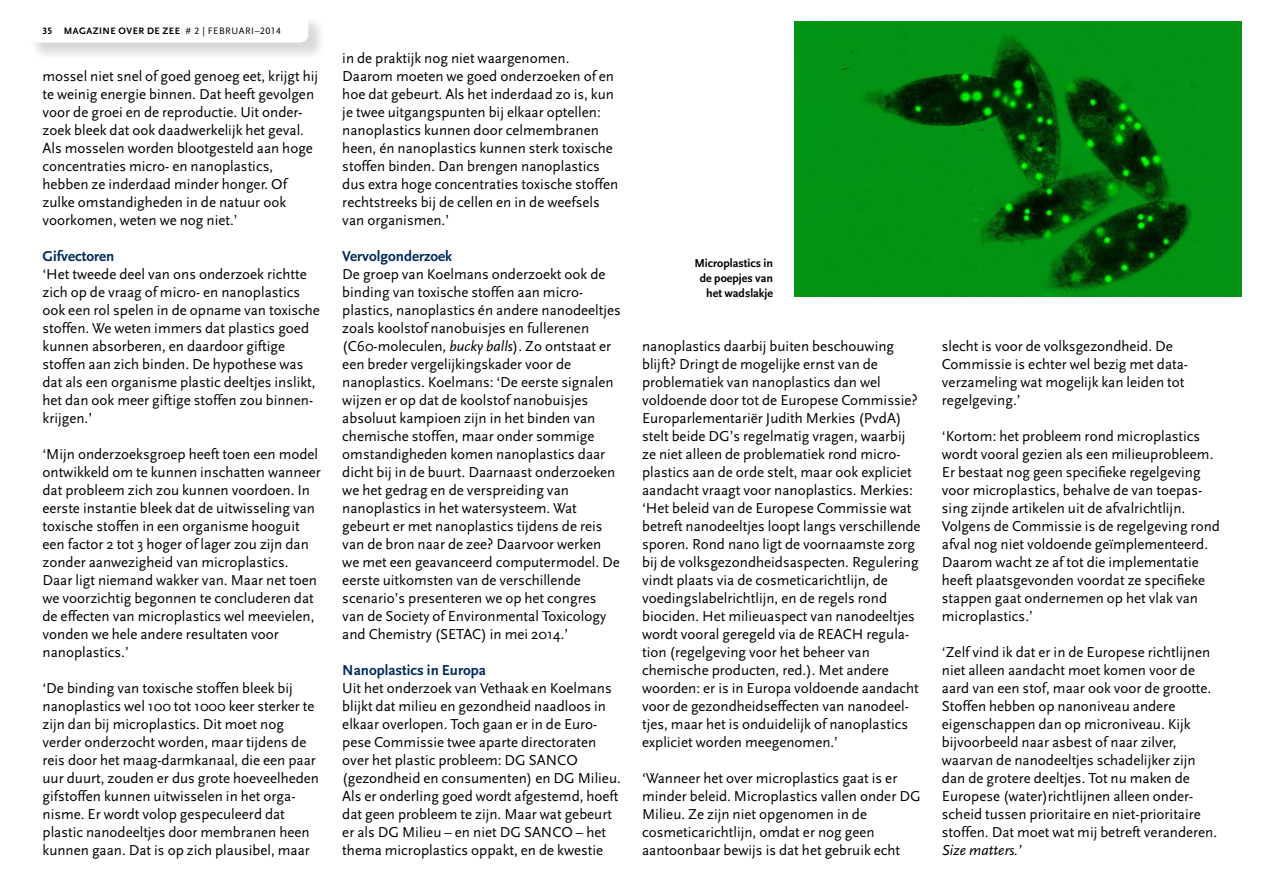
<style>
.page{position:relative;width:1263px;height:893px;background:#fff}
.page>*{position:absolute;margin:0;border:0;box-sizing:border-box;transform-origin:0 0}
.plat{font:15px/18px "Scala Sans";color:#000}
.tussen{font:700 15px "Scala Sans";color:#002c5d}
.bijschrijft_8_12_bol{font:700 12px/15px "Scala Sans";color:#000;text-align:right}
.t1{font:700 9.75px "Scala Sans LF";letter-spacing:.05em;color:#000}
.s1{font-family:"Scala Sans LF Caps";font-weight:400}
.s2{font-style:italic}
</style>
<div class="page">
<img style="left:794px;top:21px;width:448px;height:276px">
<div style="left:30px;top:15px;width:297px;height:46px;background:#000;opacity:.15"></div>
<div style="left:28px;top:13px;width:280px;height:30px;background:#fff;border-radius:9px"></div>
<div style="left:28px;top:0;width:280px;height:26px;background:#fff"></div>
<p class="t1" style="left:43px;top:26px;width:240px">35 MAGAZINE OVER DE ZEE <span class="s1"># 2 | FEBRUARI–2014</span></p>
<p class="plat" style="left:43px;top:67px;width:277px">mossel niet snel of goed genoeg eet, krijgt hij te weinig energie binnen. Dat heeft gevolgen voor de groei en de reproductie. Uit onder&shy;zoek bleek dat ook daadwerkelijk het geval.<br>Als mosselen worden blootgesteld aan hoge concentraties micro- en nanoplastics, hebben ze inderdaad minder honger. Of zulke omstandigheden in de natuur ook voorkomen, weten we nog niet.’</p>
<p class="tussen" style="left:43px;top:248px;width:73px">Gifvectoren</p>
<p class="plat" style="left:43px;top:265px;width:279px">‘Het tweede deel van ons onderzoek richtte zich op de vraag of micro- en nanoplastics ook een rol spelen in de opname van toxische stoffen. We weten immers dat plastics goed kunnen absorberen, en daardoor giftige stoffen aan zich binden. De hypothese was dat als een organisme plastic deeltjes inslikt, het dan ook meer giftige stoffen zou binnen&shy;krijgen.’</p>
<p class="plat" style="left:43px;top:445px;width:280px">‘Mijn onderzoeksgroep heeft toen een model ontwikkeld om te kunnen inschatten wanneer dat probleem zich zou kunnen voordoen. In eerste instantie bleek dat de uitwisseling van toxische stoffen in een organisme hooguit een factor 2 tot 3 hoger of lager zou zijn dan zonder aanwezigheid van microplastics.<br>Daar ligt niemand wakker van. Maar net toen we voorzichtig begonnen te concluderen dat de effecten van microplastics wel meevielen, vonden we hele andere resultaten voor nanoplastics.’</p>
<p class="plat" style="left:43px;top:679px;width:278px">‘De binding van toxische stoffen bleek bij nanoplastics wel 100 tot 1000 keer sterker te zijn dan bij microplastics. Dit moet nog verder onderzocht worden, maar tijdens de reis door het maag-darmkanaal, die een paar uur duurt, zouden er dus grote hoeveelheden gifstoffen kunnen uitwisselen in het orga&shy;nisme. Er wordt volop gespeculeerd dat plastic nanodeeltjes door membranen heen kunnen gaan. Dat is op zich plausibel, maar</p>
<p class="plat" style="left:342px;top:49px;width:277px">in de praktijk nog niet waargenomen.<br>Daarom moeten we goed onderzoeken of en hoe dat gebeurt. Als het inderdaad zo is, kun je twee uitgangspunten bij elkaar optellen: nanoplastics kunnen door celmembranen heen, én nanoplastics kunnen sterk toxische stoffen binden. Dan brengen nanoplastics dus extra hoge concentraties toxische stoffen rechtstreeks bij de cellen en in de weefsels van organismen.’</p>
<p class="tussen" style="left:342px;top:248px;width:111px">Vervolgonderzoek</p>
<p class="plat" style="left:342px;top:265px;width:280px">De groep van Koelmans onderzoekt ook de binding van toxische stoffen aan micro&shy;plastics, nanoplastics én andere nanodeeltjes zoals koolstof nanobuisjes en fullerenen (C60-moleculen, <span class="s2">bucky balls</span>). Zo ontstaat er een breder vergelijkingskader voor de nanoplastics. Koelmans: ‘De eerste signalen wijzen er op dat de koolstof nanobuisjes absoluut kampioen zijn in het binden van chemische stoffen, maar onder sommige omstandigheden komen nanoplastics daar dicht bij in de buurt. Daarnaast onderzoeken we het gedrag en de verspreiding van nanoplastics in het watersysteem. Wat gebeurt er met nanoplastics tijdens de reis van de bron naar de zee? Daarvoor werken we met een geavanceerd computermodel. De eerste uitkomsten van de verschillende scenario’s presenteren we op het congres van de Society of Environmental Toxicology and Chemistry (SETAC) in mei 2014.’</p>
<p class="tussen" style="left:342px;top:662px;width:145px">Nanoplastics in Europa</p>
<p class="plat" style="left:342px;top:679px;width:280px">Uit het onderzoek van Vethaak en Koelmans blijkt dat milieu en gezondheid naadloos in elkaar overlopen. Toch gaan er in de Euro&shy;pese Commissie twee aparte directoraten over het plastic probleem: DG SANCO (gezondheid en consumenten) en DG Milieu.<br>Als er onderling goed wordt afgestemd, hoeft dat geen probleem te zijn. Maar wat gebeurt er als DG Milieu – en niet DG SANCO – het thema microplastics oppakt, en de kwestie</p>
<p class="bijschrijft_8_12_bol" style="left:694px;top:255px;width:80px">Microplastics in de poepjes van het wadslakje</p>
<p class="plat" style="left:642px;top:337px;width:277px">nanoplastics daarbij buiten beschouwing blijft? Dringt de mogelijke ernst van de problematiek van nanoplastics dan wel voldoende door tot de Europese Commissie?</p>
<p class="plat" style="left:642px;top:409px;width:280px">Europarlementariër Judith Merkies (PvdA) stelt beide DG’s regelmatig vragen, waarbij ze niet alleen de problematiek rond micro&shy;plastics aan de orde stelt, maar ook expliciet aandacht vraagt voor nanoplastics. Merkies: ‘Het beleid van de Europese Commissie wat betreft nanodeeltjes loopt langs verschillende sporen. Rond nano ligt de voornaamste zorg bij de volksgezondheidsaspecten. Regulering vindt plaats via de cosmeticarichtlijn, de voedingslabelrichtlijn, en de regels rond biociden. Het milieuaspect van nanodeeltjes wordt vooral geregeld via de REACH regula&shy;tion (regelgeving voor het beheer van chemische producten, red.). Met andere woorden: er is in Europa voldoende aandacht voor de gezondheidseffecten van nanodeel&shy;tjes, maar het is onduidelijk of nanoplastics expliciet worden meegenomen.’</p>
<p class="plat" style="left:642px;top:769px;width:280px">‘Wanneer het over microplastics gaat is er minder beleid. Microplastics vallen onder DG Milieu. Ze zijn niet opgenomen in de cosmeticarichtlijn, omdat er nog geen aantoonbaar bewijs is dat het gebruik echt</p>
<p class="plat" style="left:942px;top:337px;width:246px">slecht is voor de volksgezondheid. De Commissie is echter wel bezig met data&shy;verzameling wat mogelijk kan leiden tot regelgeving.’</p>
<p class="plat" style="left:942px;top:427px;width:280px">‘Kortom: het probleem rond microplastics wordt vooral gezien als een milieuprobleem.<br>Er bestaat nog geen specifieke regelgeving voor microplastics, behalve de van toepas&shy;sing zijnde artikelen uit de afvalrichtlijn.<br>Volgens de Commissie is de regelgeving rond afval nog niet voldoende geïmplementeerd.<br>Daarom wacht ze af tot die implementatie heeft plaatsgevonden voordat ze specifieke stappen gaat ondernemen op het vlak van microplastics.’</p>
<p class="plat" style="left:942px;top:643px;width:277px">‘Zelf vind ik dat er in de Europese richtlijnen niet alleen aandacht moet komen voor de aard van een stof, maar ook voor de grootte.<br>Stoffen hebben op nanoniveau andere eigenschappen dan op microniveau. Kijk bijvoorbeeld naar asbest of naar zilver, waarvan de nanodeeltjes schadelijker zijn dan de grotere deeltjes. Tot nu maken de Europese (water)richtlijnen alleen onder&shy;scheid tussen prioritaire en niet-prioritaire stoffen. Dat moet wat mij betreft veranderen.<br><span class="s2">Size matters.’</span></p>
</div>
